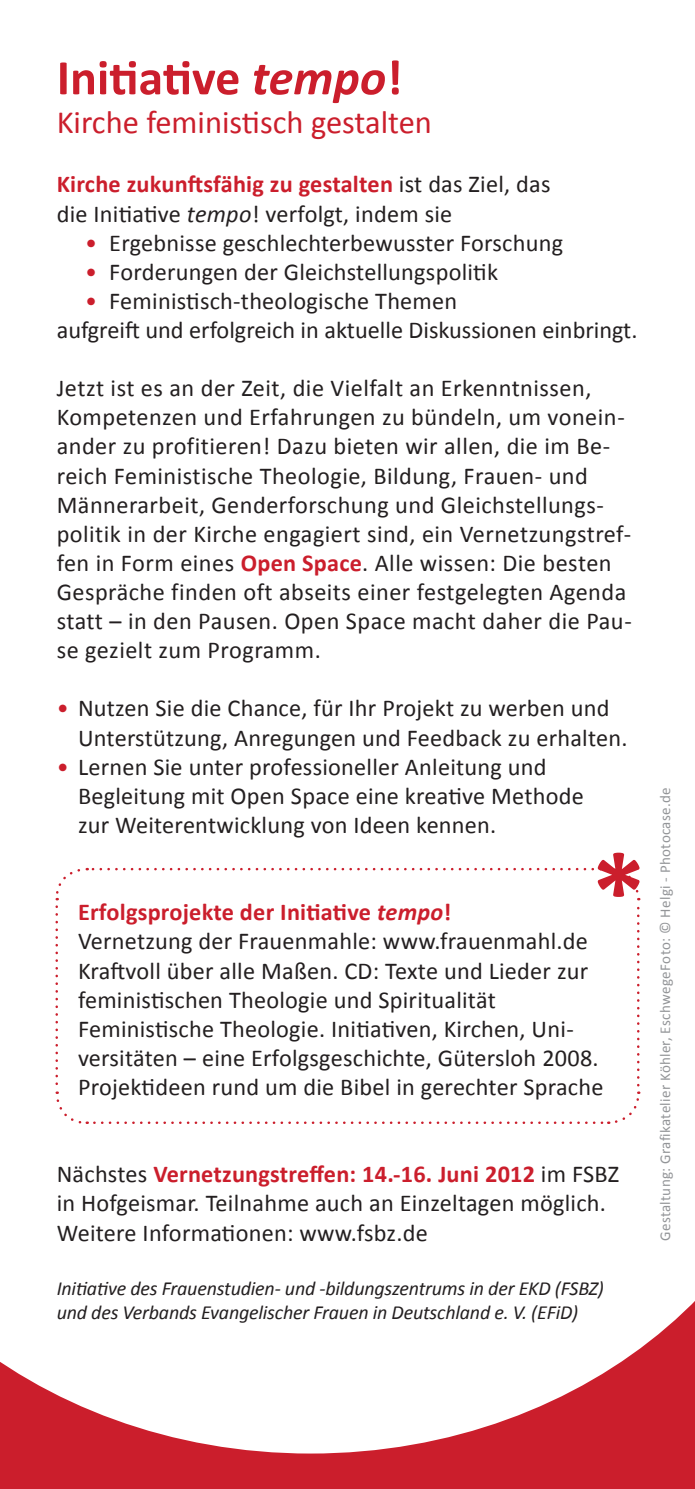
<style>
.page{position:relative;width:695px;height:1489px;background:#fff}
.page>*{position:absolute;margin:0;border:0;box-sizing:border-box;transform-origin:0 0}
.t1{font:700 50px "Calibri";color:#cb1e2c}
.t2{font:32.5px "Calibri";color:#cb1e2c}
.t3{font:24.25px/29px "Calibri";letter-spacing:.01em;color:#231f20}
.t4{font:700 24.25px "Calibri";letter-spacing:.01em;color:#cb1e2c}
.t5{font:italic 20px/24px "Calibri";letter-spacing:-.01em;color:#231f20}
.t6{font:15px "Calibri";letter-spacing:.02em;color:#939598}
.s1{font-style:italic}
.s2{font-weight:700;color:#cb1e2c}
.s3{color:#cb1e2c}
</style>
<div class="page">
<div style="left:0;top:1107px;width:694px;height:381px;background:#cb1e2c"></div>
<svg style="left:0;top:898px;width:694px;height:555px;fill:#fff"></svg>
<svg style="left:54px;top:852px;width:586px;height:273px"></svg>
<p class="t1" style="left:57px;top:46px;width:347px">Initiative <span class="s1">tempo</span>!</p>
<p class="t2" style="left:57px;top:102px;width:376px">Kirche feministisch gestalten</p>
<p class="t3" style="left:57px;top:170px;width:495px"><span class="s2">Kirche zukunftsfähig zu gestalten</span> ist das Ziel, das die Initiative <span class="s1">tempo</span>! verfolgt, indem sie</p>
<p class="t3" style="left:85px;top:228px;width:479px"><span class="s3">•</span> Ergebnisse geschlechterbewusster Forschung</p>
<p class="t3" style="left:85px;top:257px;width:414px"><span class="s3">•</span> Forderungen der Gleichstellungspolitik</p>
<p class="t3" style="left:85px;top:286px;width:373px"><span class="s3">•</span> Feministisch-theologische Themen</p>
<p class="t3" style="left:57px;top:315px;width:582px">aufgreift und erfolgreich in aktuelle Diskussionen einbringt.</p>
<p class="t3" style="left:57px;top:374px;width:576px">Jetzt ist es an der Zeit, die Vielfalt an Erkenntnissen, Kompetenzen und Erfahrungen zu bündeln, um vonein&shy;ander zu profitieren! Dazu bieten wir allen, die im Be&shy;reich Feministische Theologie, Bildung, Frauen- und Männerarbeit, Genderforschung und Gleichstellungs&shy;politik in der Kirche engagiert sind, ein Vernetzungstref&shy;fen in Form eines <span class="s2">Open Space</span>. Alle wissen: Die besten Gespräche finden oft abseits einer festgelegten Agenda statt – in den Pausen. Open Space macht daher die Pau&shy;se gezielt zum Programm.</p>
<p class="t3" style="left:78px;top:694px;width:551px;text-indent:-21px"><span class="s3">•</span> Nutzen Sie die Chance, für Ihr Projekt zu werben und<br>Unterstützung, Anregungen und Feedback zu erhalten.</p>
<p class="t3" style="left:78px;top:752px;width:507px;text-indent:-21px"><span class="s3">•</span> Lernen Sie unter professioneller Anleitung und<br>Begleitung mit Open Space eine kreative Methode zur Weiterentwicklung von Ideen kennen.</p>
<p class="t4" style="left:78px;top:896px;width:375px">Erfolgsprojekte der Initiative <span class="s1">tempo</span>!</p>
<p class="t3" style="left:78px;top:926px;width:511px">Vernetzung der Frauenmahle: www.frauenmahl.de</p>
<p class="t3" style="left:78px;top:956px;width:511px">Kraftvoll über alle Maßen. CD: Texte und Lieder zur feministischen Theologie und Spiritualität</p>
<p class="t3" style="left:78px;top:1014px;width:522px">Feministische Theologie. Initiativen, Kirchen, Uni&shy;versitäten – eine Erfolgsgeschichte, Gütersloh 2008.</p>
<p class="t3" style="left:78px;top:1072px;width:527px">Projektideen rund um die Bibel in gerechter Sprache</p>
<p class="t3" style="left:57px;top:1159px;width:563px">Nächstes <span class="s2">Vernetzungstreffen: 14.-16. Juni 2012</span> im FSBZ in Hofgeismar. Teilnahme auch an Einzeltagen möglich.<br>Weitere Informationen: www.fsbz.de</p>
<p class="t5" style="left:57px;top:1275px;width:548px">Initiative des Frauenstudien- und -bildungszentrums in der EKD (FSBZ) und des Verbands Evangelischer Frauen in Deutschland e. V. (EFiD)</p>
<p class="t6" style="left:655px;top:1240px;width:455px;rotate:-90deg">Gestaltung: Grafikatelier Köhler, EschwegeFoto: © Helgi - Photocase.de</p>
</div>
